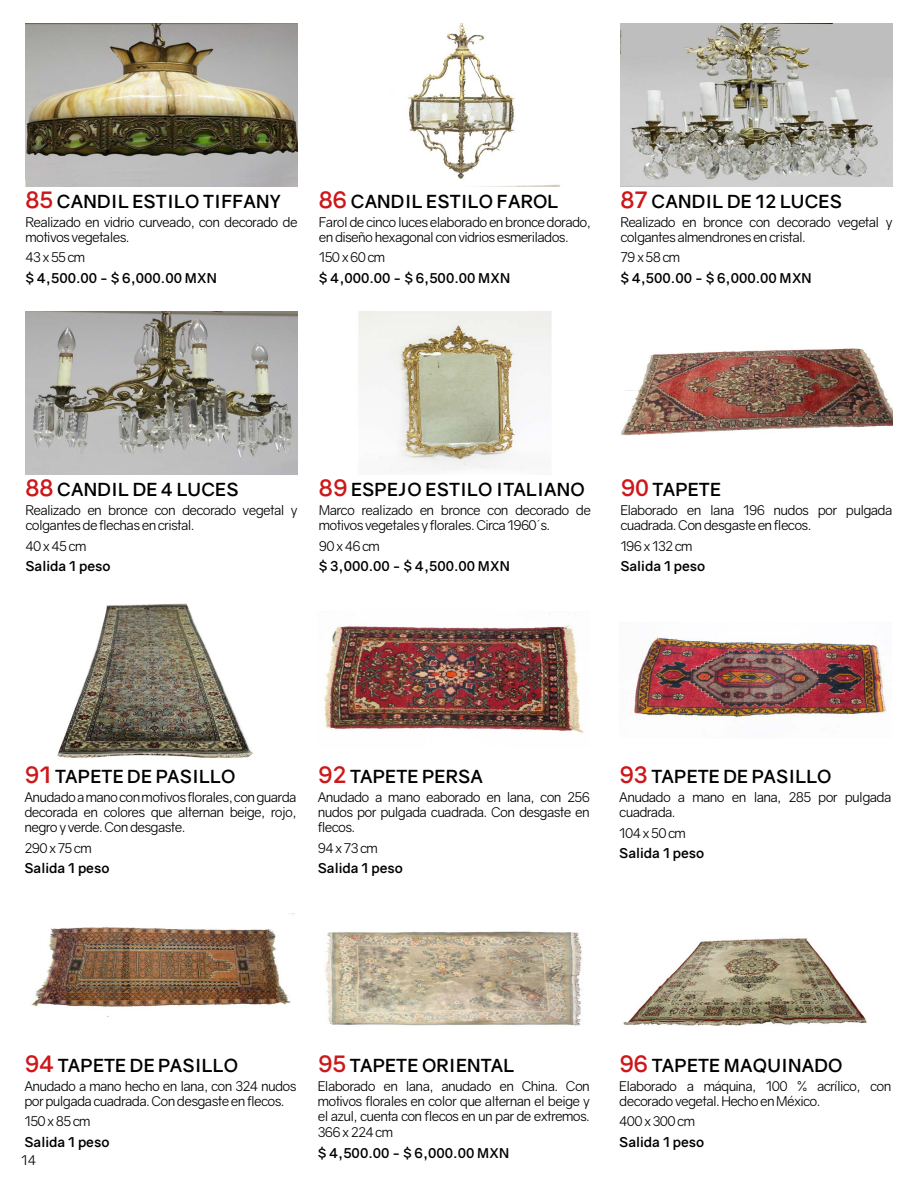
<style>
.page{position:relative;width:918px;height:1188px;background:#fff}
.page>*{position:absolute;margin:0;border:0;box-sizing:border-box;transform-origin:0 0}
.t1{font:700 18px "Gravity";letter-spacing:.01em;color:#000}
.t2{font:13.5px/15px "Gravity";letter-spacing:-.05em;color:#000}
.t3{font:700 13.5px "Gravity";color:#000}
.s1{font-size:22.5px;color:#cd171a}
</style>
<div class="page">
<img style="left:26px;top:23px;width:272px;height:163px">
<img style="left:408px;top:23px;width:152px;height:163px">
<img style="left:620px;top:23px;width:272px;height:163px">
<img style="left:26px;top:312px;width:272px;height:163px">
<img style="left:358px;top:312px;width:194px;height:160px">
<img style="left:621px;top:348px;width:271px;height:88px">
<img style="left:57px;top:603px;width:196px;height:156px">
<img style="left:324px;top:613px;width:260px;height:120px">
<img style="left:631px;top:637px;width:255px;height:81px">
<img style="left:31px;top:913px;width:263px;height:104px">
<img style="left:325px;top:931px;width:258px;height:95px">
<img style="left:623px;top:937px;width:244px;height:89px">
<h1 class="t1" style="left:26px;top:190px;width:257px"><span class="s1">85</span> CANDIL ESTILO TIFFANY</h1>
<p class="t2" style="left:26px;top:215px;width:274px">Realizado en vidrio curveado, con decorado de motivos vegetales.</p>
<p class="t2" style="left:26px;top:250px;width:61px">43 x 55 cm</p>
<p class="t3" style="left:26px;top:269px;width:193px">$ 4,500.00 - $ 6,000.00 MXN</p>
<h1 class="t1" style="left:319px;top:190px;width:241px"><span class="s1">86</span> CANDIL ESTILO FAROL</h1>
<p class="t2" style="left:319px;top:215px;width:274px">Farol de cinco luces elaborado en bronce dorado, en diseño hexagonal con vidrios esmerilados.</p>
<p class="t2" style="left:319px;top:250px;width:68px">150 x 60 cm</p>
<p class="t3" style="left:319px;top:269px;width:193px">$ 4,000.00 - $ 6,500.00 MXN</p>
<h1 class="t1" style="left:620px;top:190px;width:223px"><span class="s1">87</span> CANDIL DE 12 LUCES</h1>
<p class="t2" style="left:620px;top:215px;width:274px">Realizado en bronce con decorado vegetal y colgantes almendrones en cristal.</p>
<p class="t2" style="left:620px;top:250px;width:61px">79 x 58 cm</p>
<p class="t3" style="left:620px;top:269px;width:193px">$ 4,500.00 - $ 6,000.00 MXN</p>
<h1 class="t1" style="left:26px;top:478px;width:215px"><span class="s1">88</span> CANDIL DE 4 LUCES</h1>
<p class="t2" style="left:26px;top:503px;width:274px">Realizado en bronce con decorado vegetal y colgantes de flechas en cristal.</p>
<p class="t2" style="left:26px;top:539px;width:62px">40 x 45 cm</p>
<p class="t3" style="left:26px;top:558px;width:87px">Salida 1 peso</p>
<h1 class="t1" style="left:319px;top:478px;width:267px"><span class="s1">89</span> ESPEJO ESTILO ITALIANO</h1>
<p class="t2" style="left:319px;top:503px;width:274px">Marco realizado en bronce con decorado de motivos vegetales y florales. Circa 1960´s.</p>
<p class="t2" style="left:319px;top:539px;width:63px">90 x 46 cm</p>
<p class="t3" style="left:319px;top:558px;width:193px">$ 3,000.00 - $ 4,500.00 MXN</p>
<h1 class="t1" style="left:620px;top:478px;width:102px"><span class="s1">90</span> TAPETE</h1>
<p class="t2" style="left:620px;top:503px;width:274px">Elaborado en lana 196 nudos por pulgada cuadrada. Con desgaste en flecos.</p>
<p class="t2" style="left:620px;top:539px;width:74px">196 x 132 cm</p>
<p class="t3" style="left:620px;top:558px;width:87px">Salida 1 peso</p>
<h1 class="t1" style="left:24px;top:765px;width:213px"><span class="s1">91</span> TAPETE DE PASILLO</h1>
<p class="t2" style="left:24px;top:790px;width:274px;text-align:justify">Anudado a mano con motivos florales, con guarda decorada en colores que alternan beige, rojo, negro y verde. Con desgaste.</p>
<p class="t2" style="left:24px;top:841px;width:69px">290 x 75 cm</p>
<p class="t3" style="left:24px;top:860px;width:87px">Salida 1 peso</p>
<h1 class="t1" style="left:318px;top:765px;width:167px"><span class="s1">92</span> TAPETE PERSA</h1>
<p class="t2" style="left:318px;top:790px;width:274px;text-align:justify">Anudado a mano eaborado en lana, con 256 nudos por pulgada cuadrada. Con desgaste en flecos.</p>
<p class="t2" style="left:318px;top:841px;width:62px">94 x 73 cm</p>
<p class="t3" style="left:318px;top:860px;width:87px">Salida 1 peso</p>
<h1 class="t1" style="left:619px;top:765px;width:214px"><span class="s1">93</span> TAPETE DE PASILLO</h1>
<p class="t2" style="left:619px;top:790px;width:274px">Anudado a mano en lana, 285 por pulgada cuadrada.</p>
<p class="t2" style="left:619px;top:826px;width:68px">104 x 50 cm</p>
<p class="t3" style="left:619px;top:845px;width:87px">Salida 1 peso</p>
<h1 class="t1" style="left:24px;top:1054px;width:215px"><span class="s1">94</span> TAPETE DE PASILLO</h1>
<p class="t2" style="left:24px;top:1079px;width:274px">Anudado a mano hecho en lana, con 324 nudos por pulgada cuadrada. Con desgaste en flecos.</p>
<p class="t2" style="left:24px;top:1114px;width:68px">150 x 85 cm</p>
<p class="t3" style="left:24px;top:1133px;width:87px">Salida 1 peso</p>
<p class="t2" style="left:21px;top:1153px;width:16px">14</p>
<h1 class="t1" style="left:318px;top:1054px;width:198px"><span class="s1">95</span> TAPETE ORIENTAL</h1>
<p class="t2" style="left:318px;top:1078px;width:274px;line-height:15.5px;text-align:justify">Elaborado en lana, anudado en China. Con motivos florales en color que alternan el beige y el azul, cuenta con flecos en un par de extremos.<br>366 x 224 cm</p>
<p class="t3" style="left:318px;top:1144px;width:193px">$ 4,500.00 - $ 6,000.00 MXN</p>
<h1 class="t1" style="left:619px;top:1054px;width:225px"><span class="s1">96</span> TAPETE MAQUINADO</h1>
<p class="t2" style="left:619px;top:1079px;width:274px">Elaborado a máquina, 100 % acrílico, con decorado vegetal. Hecho en México.</p>
<p class="t2" style="left:619px;top:1114px;width:77px">400 x 300 cm</p>
<p class="t3" style="left:619px;top:1133px;width:87px">Salida 1 peso</p>
</div>
